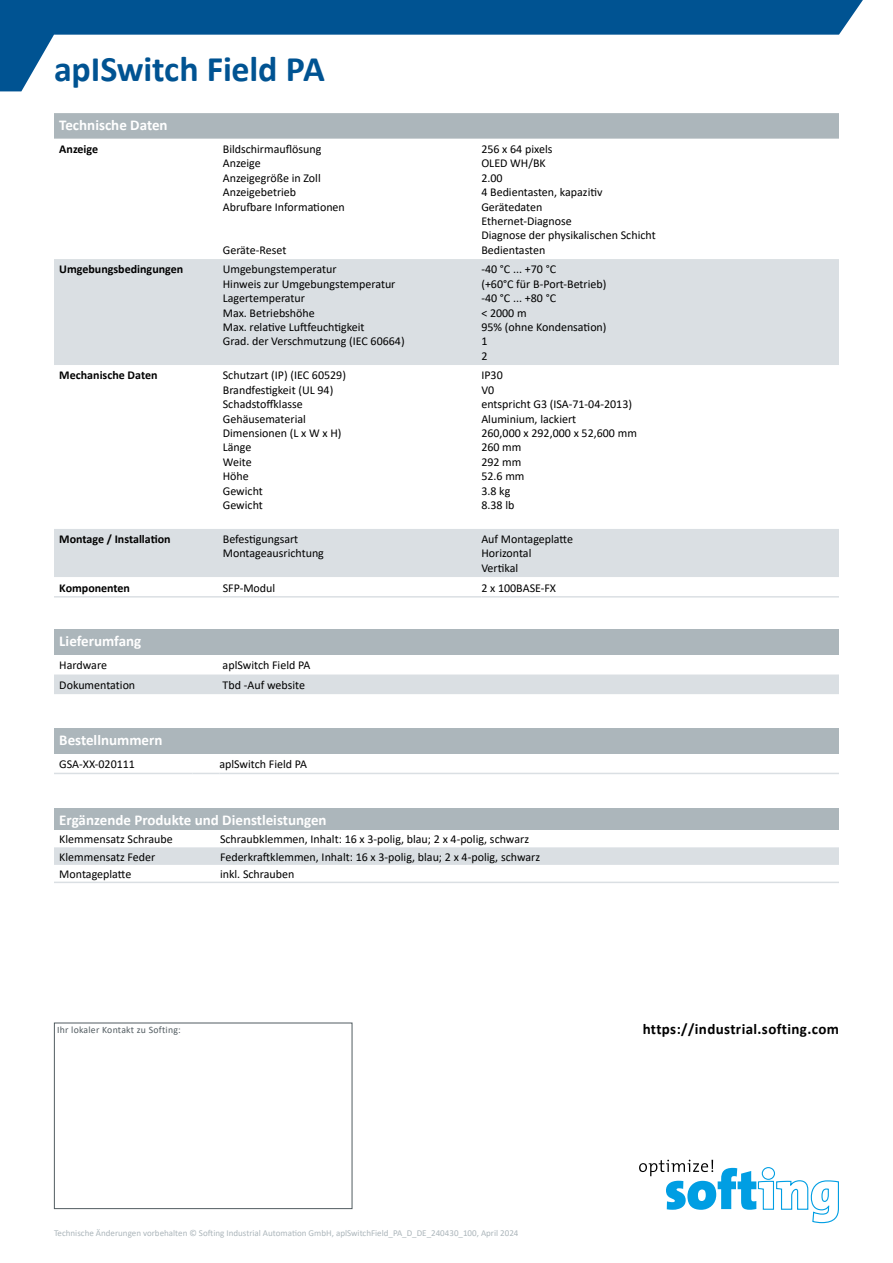
<style>
.page{position:relative;width:893px;height:1263px;background:#fff}
.page>*{position:absolute;margin:0;border:0;box-sizing:border-box;transform-origin:0 0}
.t1{font:700 36px "Calibri";letter-spacing:-.005em;color:#005392}
.t2{font:700 15px "Calibri";color:#fff}
.t3{font:700 15px "Calibri";letter-spacing:.025em;color:#000}
.t4{font:12px/14.4px "Calibri";color:#000}
.t5{font:700 12px "Calibri";color:#000}
.t6{font:9.75px "Calibri";letter-spacing:.025em;color:#525c61}
.t7{font:9px "Calibri";color:#acb6bb}
</style>
<div class="page">
<svg style="left:0;top:0;width:863px;height:91px"></svg>
<svg style="left:639px;top:1160px;width:200px;height:63px"></svg>
<div style="left:54px;top:1022px;width:298px;height:187px;background:#fff;border:1px solid #525c61"></div>
<div style="left:54px;top:728px;width:785px;height:26px;background:#acb6bb"></div>
<hr style="left:54px;top:773px;width:138px;height:1px;background:#dadfe3">
<svg style="left:192px;top:773px;width:27px;height:1px"></svg>
<hr style="left:219px;top:773px;width:620px;height:1px;background:#dadfe3">
<div style="left:54px;top:629px;width:785px;height:26px;background:#acb6bb"></div>
<div style="left:54px;top:674px;width:785px;height:20px;background:#dadfe3"></div>
<div style="left:54px;top:808px;width:785px;height:22px;background:#acb6bb"></div>
<div style="left:54px;top:847px;width:785px;height:18px;background:#dadfe3"></div>
<hr style="left:54px;top:882px;width:166px;height:1px;background:#dadfe3">
<hr style="left:220px;top:882px;width:619px;height:1px;background:#dadfe3">
<svg style="left:54px;top:113px;width:785px;height:26px"></svg>
<div style="left:54px;top:259px;width:785px;height:318px;background:#dadfe3"></div>
<svg style="left:54px;top:365px;width:785px;height:164px"></svg>
<hr style="left:54px;top:596px;width:169px;height:2px;background:#dadfe3">
<hr style="left:223px;top:596px;width:258px;height:2px;background:#dadfe3">
<hr style="left:481px;top:596px;width:358px;height:2px;background:#dadfe3">
<h1 class="t1" style="left:54px;top:44px;width:273px">apISwitch Field PA</h1>
<p class="t2" style="left:59px;top:114px;width:110px">Technische Daten</p>
<p class="t5" style="left:59px;top:140px;width:40px">Anzeige</p>
<p class="t4" style="left:223px;top:141px;width:124px">Bildschirmauflösung<br>Anzeige<br>Anzeigegröße in Zoll<br>Anzeigebetrieb<br>Abrufbare Informationen</p>
<p class="t4" style="left:223px;top:242px;width:65px">Geräte-Reset</p>
<p class="t4" style="left:481px;top:141px;width:176px">256 x 64 pixels<br>OLED WH/BK<br>2.00<br>4 Bedientasten, kapazitiv<br>Gerätedaten<br>Ethernet-Diagnose<br>Diagnose der physikalischen Schicht<br>Bedientasten</p>
<p class="t5" style="left:59px;top:261px;width:125px">Umgebungsbedingungen</p>
<p class="t4" style="left:223px;top:262px;width:183px">Umgebungstemperatur<br>Hinweis zur Umgebungstemperatur<br>Lagertemperatur<br>Max. Betriebshöhe<br>Max. relative Luftfeuchtigkeit<br>Grad. der Verschmutzung (IEC 60664)</p>
<p class="t4" style="left:481px;top:262px;width:127px">-40 °C ... +70 °C<br>(+60°C für B-Port-Betrieb) -40 °C ... +80 °C<br>&lt; 2000 m<br>95% (ohne Kondensation)<br>1<br>2</p>
<p class="t5" style="left:59px;top:367px;width:100px">Mechanische Daten</p>
<p class="t4" style="left:223px;top:368px;width:125px">Schutzart (IP) (IEC 60529)<br>Brandfestigkeit (UL 94)<br>Schadstoffklasse<br>Gehäusematerial<br>Dimensionen (L x W x H)<br>Länge<br>Weite<br>Höhe<br>Gewicht<br>Gewicht</p>
<p class="t4" style="left:481px;top:368px;width:157px">IP30<br>V0<br>entspricht G3 (ISA-71-04-2013)<br>Aluminium, lackiert<br>260,000 x 292,000 x 52,600 mm<br>260 mm<br>292 mm<br>52.6 mm<br>3.8 kg<br>8.38 lb</p>
<p class="t5" style="left:59px;top:531px;width:113px">Montage / Installation</p>
<p class="t4" style="left:223px;top:532px;width:103px">Befestigungsart<br>Montageausrichtung</p>
<p class="t4" style="left:481px;top:532px;width:93px">Auf Montageplatte<br>Horizontal<br>Vertikal</p>
<p class="t5" style="left:59px;top:579px;width:72px">Komponenten</p>
<p class="t4" style="left:223px;top:580px;width:54px">SFP-Modul</p>
<p class="t4" style="left:481px;top:580px;width:76px">2 x 100BASE-FX</p>
<p class="t2" style="left:59px;top:630px;width:84px">Lieferumfang</p>
<p class="t4" style="left:59px;top:658px;width:49px">Hardware</p>
<p class="t4" style="left:223px;top:658px;width:89px">aplSwitch Field PA</p>
<p class="t4" style="left:59px;top:677px;width:77px">Dokumentation</p>
<p class="t4" style="left:223px;top:677px;width:84px">Tbd -Auf website</p>
<p class="t2" style="left:59px;top:729px;width:105px">Bestellnummern</p>
<p class="t4" style="left:59px;top:757px;width:77px">GSA-XX-020111</p>
<p class="t4" style="left:219px;top:757px;width:89px">aplSwitch Field PA</p>
<p class="t2" style="left:59px;top:809px;width:269px">Ergänzende Produkte und Dienstleistungen</p>
<p class="t4" style="left:59px;top:832px;width:115px">Klemmensatz Schraube</p>
<p class="t4" style="left:220px;top:832px;width:311px">Schraubklemmen, Inhalt: 16 x 3-polig, blau; 2 x 4-polig, schwarz</p>
<p class="t4" style="left:59px;top:849px;width:97px">Klemmensatz Feder</p>
<p class="t4" style="left:220px;top:849px;width:322px">Federkraftklemmen, Inhalt: 16 x 3-polig, blau; 2 x 4-polig, schwarz</p>
<p class="t4" style="left:59px;top:867px;width:74px">Montageplatte</p>
<p class="t4" style="left:220px;top:867px;width:76px">inkl. Schrauben</p>
<p class="t6" style="left:57px;top:1023px;width:125px">Ihr lokaler Kontakt zu Softing:</p>
<p class="t7" style="left:54px;top:1226px;width:466px">Technische Änderungen vorbehalten © Softing Industrial Automation GmbH, aplSwitchField_PA_D_DE_240430_100, April 2024</p>
<p class="t3" style="left:643px;top:1018px;width:198px">https://industrial.softing.com</p>
</div>
